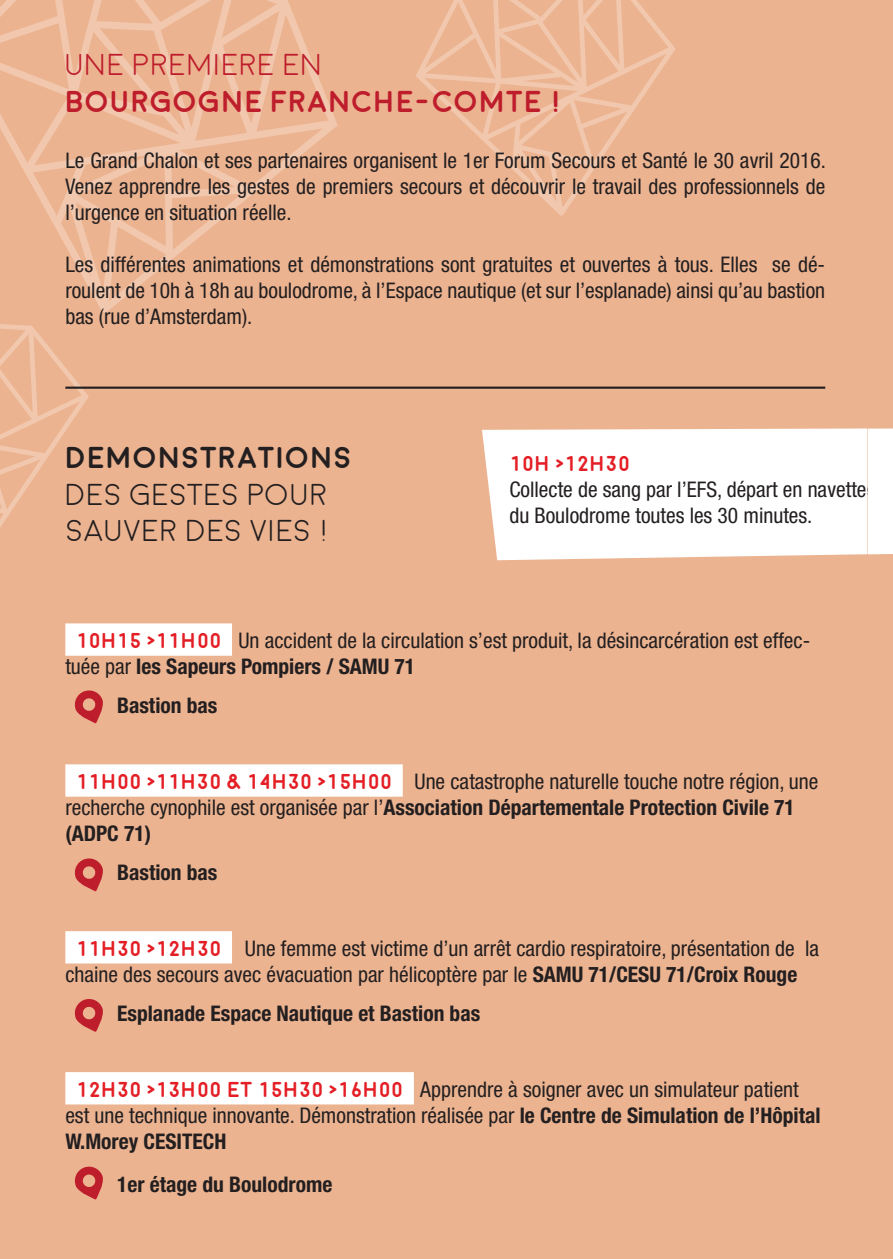
<style>
.page{position:relative;width:893px;height:1259px;background:#ecb390}
.page>*{position:absolute;margin:0;border:0;box-sizing:border-box;transform-origin:0 0}
.t1{font:300 30.3px/36.3px "Moon";color:#231f20}
.t2{font:700 30.3px "Moon";color:#be1d2c}
.t3{font:700 30.3px "Moon";color:#231f20}
.t4{font:300 30.3px "Moon";color:#be1d2c}
.t5{font:condensed 21.6px/25.8px "Helvetica Neue";color:#231f20}
.t6{font:700 condensed 21.6px "Helvetica Neue";color:#231f20}
.t7{font:700 21.6px "Moon";color:#e41e25}
.s1{font-family:"Moon";font-weight:700;font-stretch:normal;color:#e41e25}
.s2{font-weight:700}
</style>
<div class="page">
<svg style="left:0;top:324px;width:89px;height:203px"></svg>
<svg style="left:0;top:0;width:338px;height:313px"></svg>
<svg style="left:416px;top:0;width:260px;height:216px"></svg>
<svg style="left:74px;top:690px;width:29px;height:33px"></svg>
<svg style="left:74px;top:858px;width:29px;height:33px"></svg>
<svg style="left:74px;top:1166px;width:29px;height:33px"></svg>
<svg style="left:74px;top:999px;width:29px;height:33px"></svg>
<div style="left:65px;top:623px;width:167px;height:33px;background:#fff"></div>
<div style="left:65px;top:764px;width:338px;height:32px;background:#fff"></div>
<div style="left:65px;top:931px;width:167px;height:32px;background:#fff"></div>
<div style="left:65px;top:1072px;width:349px;height:32px;background:#fff"></div>
<hr style="left:65px;top:386px;width:760px;height:3px;background:#231f20">
<svg style="left:482px;top:428px;width:385px;height:132px;background:#fdf9f7"></svg>
<div style="left:509px;top:447px;width:121px;height:32px;background:#fff"></div>
<div style="left:867px;top:428px;width:26px;height:126px;background:#fff"></div>
<h1 class="t4" style="left:65px;top:50px;width:258px">UNE PREMIERE EN</h1>
<h1 class="t2" style="left:65px;top:86px;width:500px">BOURGOGNE FRANCHE-COMTE !</h1>
<p class="t5" style="left:65px;top:148px;width:762px;text-align:justify">Le Grand Chalon et ses partenaires organisent le 1er Forum Secours et Santé le 30 avril 2016.<br>Venez apprendre les gestes de premiers secours et découvrir le travail des professionnels de l’urgence en situation réelle.</p>
<p class="t5" style="left:65px;top:251px;width:761px;text-align:justify">Les différentes animations et démonstrations sont gratuites et ouvertes à tous. Elles se dé&shy;roulent de 10h à 18h au boulodrome, à l’Espace nautique (et sur l’esplanade) ainsi qu’au bastion bas (rue d’Amsterdam).</p>
<h1 class="t3" style="left:65px;top:443px;width:288px">DEMONSTRATIONS</h1>
<h1 class="t1" style="left:65px;top:477px;width:267px">DES GESTES POUR<br>SAUVER DES VIES !</h1>
<p class="t7" style="left:511px;top:453px;width:122px">10H &gt;12H30</p>
<p class="t5" style="left:511px;top:477px;width:359px">Collecte de sang par l’EFS, départ en navette du Boulodrome toutes les 30 minutes.</p>
<p class="t5" style="left:65px;top:627px;width:746px;text-indent:11px"><span class="s1">10H15 &gt;11H00</span> Un accident de la circulation s’est produit, la désincarcération est effec&shy;tuée par <span class="s2">les Sapeurs Pompiers / SAMU 71</span></p>
<p class="t6" style="left:117px;top:692px;width:102px">Bastion bas</p>
<p class="t5" style="left:65px;top:768px;width:755px;text-indent:11px"><span class="s1">11H00 &gt;11H30 &amp; 14H30 &gt;15H00</span> Une catastrophe naturelle touche notre région, une recherche cynophile est organisée par l’<span class="s2">Association Départementale Protection Civile 71 (ADPC 71)</span></p>
<p class="t6" style="left:117px;top:859px;width:102px">Bastion bas</p>
<p class="t5" style="left:65px;top:935px;width:755px;text-indent:11px"><span class="s1">11H30 &gt;12H30</span> Une femme est victime d’un arrêt cardio respiratoire, présentation de la chaine des secours avec évacuation par hélicoptère par le <span class="s2">SAMU 71/CESU 71/Croix Rouge</span></p>
<p class="t6" style="left:117px;top:1000px;width:365px">Esplanade Espace Nautique et Bastion bas</p>
<p class="t5" style="left:65px;top:1076px;width:757px;text-indent:11px"><span class="s1">12H30 &gt;13H00 ET 15H30 &gt;16H00</span> Apprendre à soigner avec un simulateur patient est une technique innovante. Démonstration réalisée par <span class="s2">le Centre de Simulation de l’Hôpital<br>W.Morey CESITECH</span></p>
<p class="t6" style="left:117px;top:1171px;width:217px">1er étage du Boulodrome</p>
</div>
